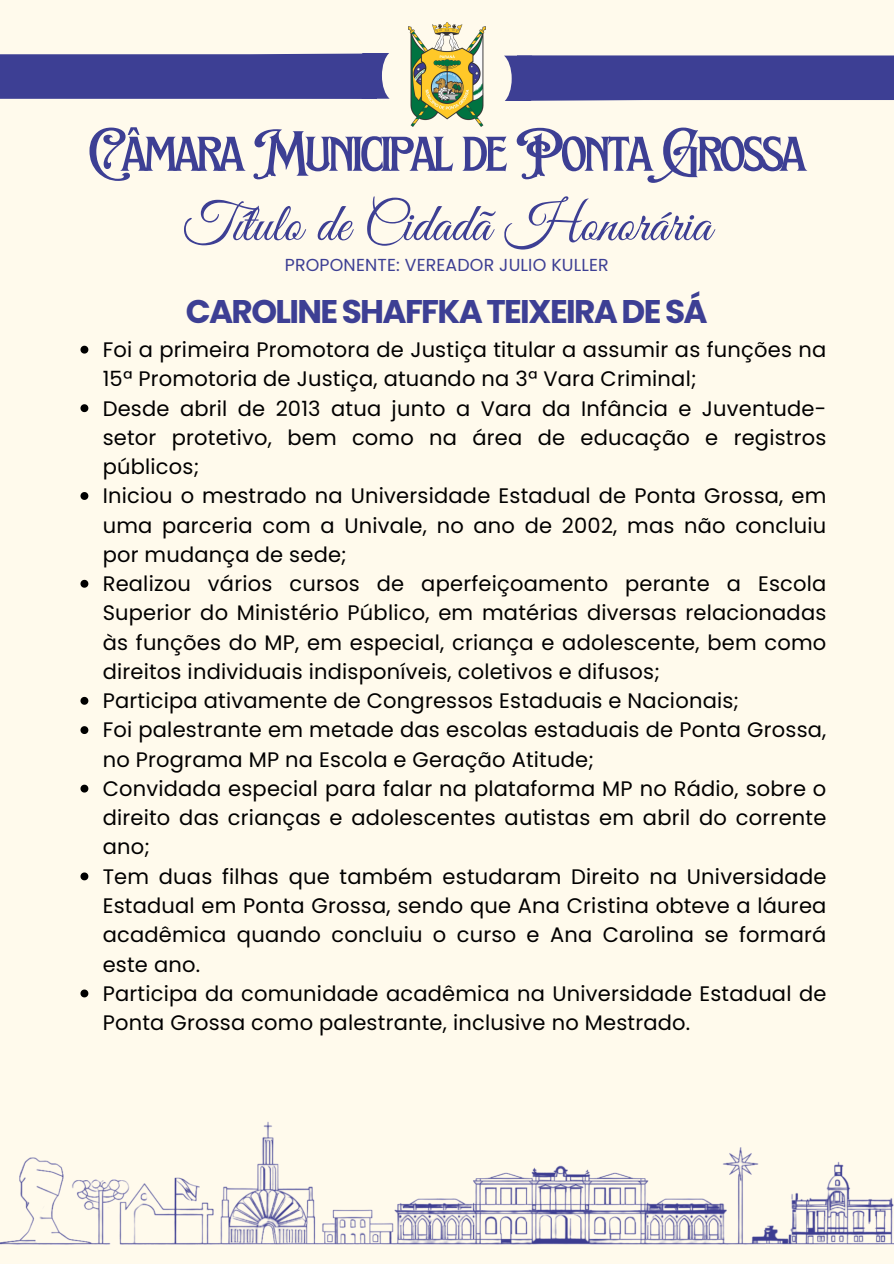
<style>
.page{position:relative;width:894px;height:1264px;background:#fff}
.page>*{position:absolute;margin:0;border:0;box-sizing:border-box;transform-origin:0 0}
.t1{font:59.7px "EFCO Brookshire";letter-spacing:-.06em;color:#3d3f94}
.t2{font:54.6px "Great Vibes";color:#3d3f94}
.t3{font:700 32.7px "Poppins";letter-spacing:-.05em;color:#3d3f94}
.t4{font:21px/29.2px "Poppins";letter-spacing:.01em;color:#000;text-align:justify}
.t5{font:17.4px "Poppins";letter-spacing:.01em;color:#3d3f94}
</style>
<div class="page">
<div style="left:0;top:0;width:893px;height:1263px;background:#fffaec"></div>
<img style="left:0;top:1122px;width:893px;height:123px">
<img style="left:408px;top:23px;width:77px;height:103px">
<svg style="left:0;top:53px;width:389px;height:46px"></svg>
<div style="left:504px;top:55px;width:389px;height:46px;background:#3d3f94"></div>
<svg style="left:80px;top:346px;width:8px;height:7px"></svg>
<svg style="left:80px;top:404px;width:8px;height:8px"></svg>
<svg style="left:80px;top:492px;width:8px;height:8px"></svg>
<svg style="left:80px;top:580px;width:8px;height:7px"></svg>
<svg style="left:80px;top:697px;width:8px;height:7px"></svg>
<svg style="left:80px;top:726px;width:8px;height:8px"></svg>
<svg style="left:80px;top:784px;width:8px;height:8px"></svg>
<svg style="left:80px;top:872px;width:8px;height:8px"></svg>
<svg style="left:80px;top:989px;width:8px;height:8px"></svg>
<p class="t1" style="left:87px;top:116px;width:719px">Câmara Municipal de PontaGrossa</p>
<p class="t2" style="left:182px;top:194px;width:530px">Título de Cidadã Honorária</p>
<p class="t5" style="left:285px;top:252px;width:325px">PROPONENTE: VEREADOR JULIO KULLER</p>
<h1 class="t3" style="left:186px;top:288px;width:523px">CAROLINE SHAFFKA TEIXEIRA DE SÁ</h1>
<h1 class="t4" style="left:103px;top:335px;width:725px">Foi a primeira Promotora de Justiça titular a assumir as funções na<br>15ª Promotoria de Justiça, atuando na 3ª Vara Criminal;</h1>
<p class="t4" style="left:103px;top:393px;width:725px">Desde abril de 2013 atua junto a Vara da Infância e Juventude&shy;setor protetivo, bem como na área de educação e registros públicos;</p>
<h2 class="t4" style="left:103px;top:481px;width:725px">Iniciou o mestrado na Universidade Estadual de Ponta Grossa, em uma parceria com a Univale, no ano de 2002, mas não concluiu por mudança de sede;</h2>
<p class="t4" style="left:103px;top:569px;width:725px">Realizou vários cursos de aperfeiçoamento perante a Escola Superior do Ministério Público, em matérias diversas relacionadas às funções do MP, em especial, criança e adolescente, bem como direitos individuais indisponíveis, coletivos e difusos;</p>
<p class="t4" style="left:103px;top:686px;width:637px">Participa ativamente de Congressos Estaduais e Nacionais;</p>
<p class="t4" style="left:103px;top:715px;width:725px">Foi palestrante em metade das escolas estaduais de Ponta Grossa, no Programa MP na Escola e Geração Atitude;</p>
<p class="t4" style="left:103px;top:774px;width:725px">Convidada especial para falar na plataforma MP no Rádio, sobre o direito das crianças e adolescentes autistas em abril do corrente ano;</p>
<p class="t4" style="left:103px;top:861px;width:725px">Tem duas filhas que também estudaram Direito na Universidade Estadual em Ponta Grossa, sendo que Ana Cristina obteve a láurea acadêmica quando concluiu o curso e Ana Carolina se formará este ano.</p>
<p class="t4" style="left:103px;top:978px;width:725px">Participa da comunidade acadêmica na Universidade Estadual de<br>Ponta Grossa como palestrante, inclusive no Mestrado.</p>
</div>
